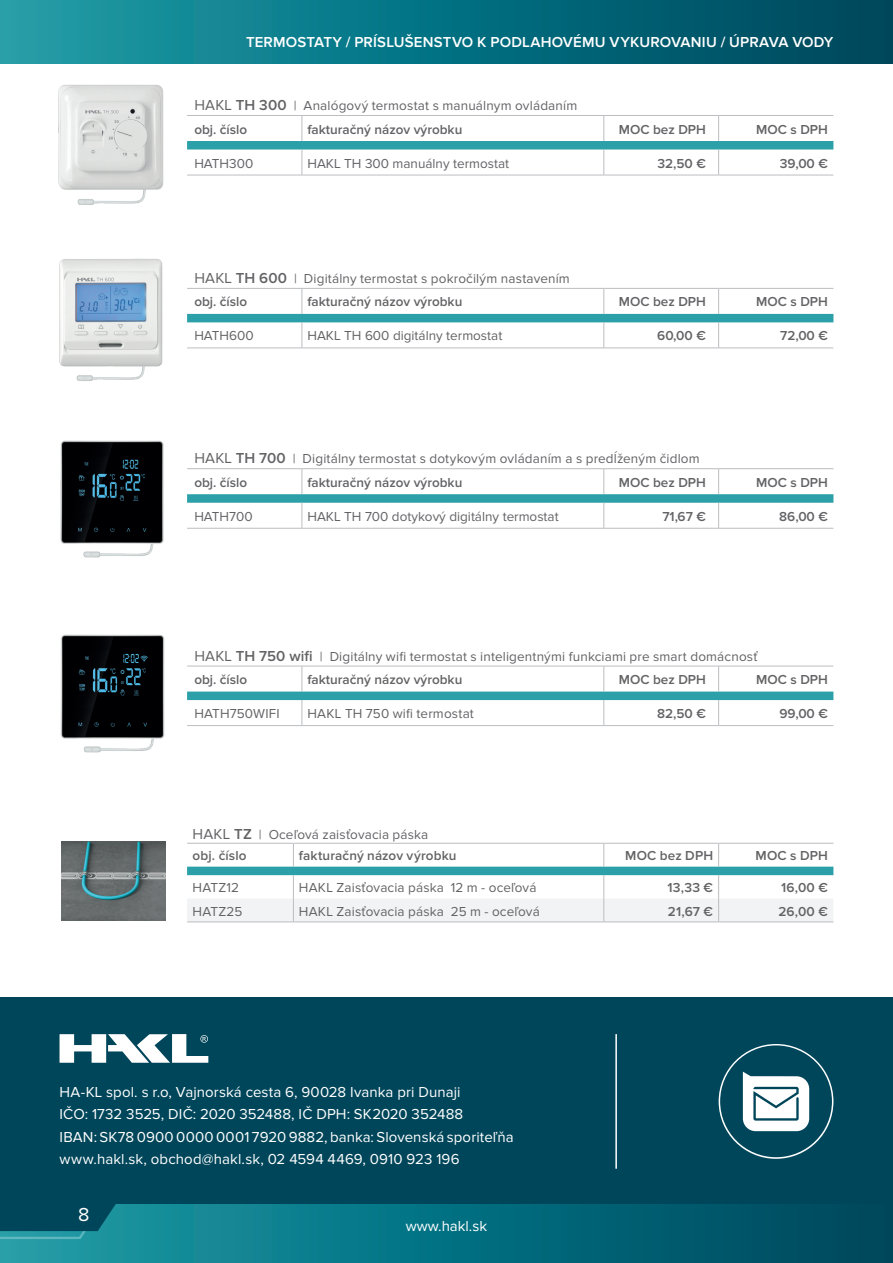
<style>
.page{position:relative;width:893px;height:1263px;background:#fff}
.page>*{position:absolute;margin:0;border:0;box-sizing:border-box;transform-origin:0 0}
.t1{font:19.5px "Proxima Nova";color:#fff}
.t2{font:15px "Proxima Nova";letter-spacing:.005em;color:#fff}
.t3{font:600 15px "Proxima Nova";letter-spacing:.01em;color:#fff}
.t4{font:13.5px "Proxima Nova";letter-spacing:.01em;color:#636366}
.t5{font:600 13.5px "Proxima Nova";color:#636366}
.s1{font-size:15px}
.s2{font-weight:600;font-size:15px}
</style>
<div class="page">
<div style="left:0;top:1199px;width:893px;height:64px;background:linear-gradient(to right,#1d9ea8,#00455b)"></div>
<svg style="left:0;top:1203px;width:893px;height:37px;background:#06697a"></svg>
<div style="left:0;top:0;width:893px;height:64px;background:linear-gradient(to right,#1d9ea8,#00455b)"></div>
<div style="left:0;top:997px;width:893px;height:206px;background:#00465a"></div>
<svg style="left:60px;top:1034px;width:148px;height:29px"></svg>
<hr style="left:615px;top:1034px;width:2px;height:135px;background:#fff">
<svg style="left:719px;top:1044px;width:114px;height:115px"></svg>
<img style="left:61px;top:842px;width:104px;height:79px">
<svg style="left:187px;top:843px;width:646px;height:79px"></svg>
<hr style="left:187px;top:468px;width:115px;height:1px;background:#bcbdc0">
<hr style="left:302px;top:468px;width:302px;height:1px;background:#bcbdc0">
<hr style="left:604px;top:468px;width:115px;height:1px;background:#bcbdc0">
<hr style="left:719px;top:468px;width:114px;height:1px;background:#bcbdc0">
<svg style="left:187px;top:469px;width:646px;height:59px"></svg>
<hr style="left:187px;top:528px;width:115px;height:1px;background:#bcbdc0">
<hr style="left:302px;top:528px;width:302px;height:1px;background:#bcbdc0">
<hr style="left:604px;top:528px;width:115px;height:1px;background:#bcbdc0">
<hr style="left:719px;top:528px;width:114px;height:1px;background:#bcbdc0">
<hr style="left:187px;top:725px;width:115px;height:1px;background:#bcbdc0">
<hr style="left:302px;top:725px;width:302px;height:1px;background:#bcbdc0">
<hr style="left:604px;top:725px;width:115px;height:1px;background:#bcbdc0">
<hr style="left:719px;top:725px;width:114px;height:1px;background:#bcbdc0">
<svg style="left:187px;top:666px;width:646px;height:59px"></svg>
<hr style="left:187px;top:115px;width:115px;height:1px;background:#bcbdc0">
<hr style="left:302px;top:115px;width:302px;height:1px;background:#bcbdc0">
<hr style="left:604px;top:115px;width:115px;height:1px;background:#bcbdc0">
<hr style="left:719px;top:115px;width:114px;height:1px;background:#bcbdc0">
<hr style="left:187px;top:175px;width:115px;height:1px;background:#bcbdc0">
<hr style="left:302px;top:175px;width:302px;height:1px;background:#bcbdc0">
<hr style="left:604px;top:175px;width:115px;height:1px;background:#bcbdc0">
<hr style="left:719px;top:175px;width:114px;height:1px;background:#bcbdc0">
<svg style="left:187px;top:116px;width:646px;height:59px"></svg>
<hr style="left:187px;top:288px;width:115px;height:1px;background:#bcbdc0">
<hr style="left:302px;top:288px;width:302px;height:1px;background:#bcbdc0">
<hr style="left:604px;top:288px;width:115px;height:1px;background:#bcbdc0">
<hr style="left:719px;top:288px;width:114px;height:1px;background:#bcbdc0">
<hr style="left:187px;top:348px;width:115px;height:1px;background:#bcbdc0">
<hr style="left:302px;top:348px;width:302px;height:1px;background:#bcbdc0">
<hr style="left:604px;top:348px;width:115px;height:1px;background:#bcbdc0">
<hr style="left:719px;top:348px;width:114px;height:1px;background:#bcbdc0">
<svg style="left:187px;top:289px;width:646px;height:59px"></svg>
<img style="left:76px;top:371px;width:68px;height:10px">
<img style="left:59px;top:258px;width:104px;height:113px">
<svg style="left:77px;top:278px;width:37px;height:3px"></svg>
<img style="left:77px;top:195px;width:68px;height:10px">
<img style="left:58px;top:84px;width:106px;height:111px">
<svg style="left:85px;top:110px;width:34px;height:3px"></svg>
<img style="left:60px;top:440px;width:104px;height:118px">
<img style="left:60px;top:634px;width:105px;height:119px">
<p class="t3" style="left:246px;top:33px;width:589px">TERMOSTATY / PRÍSLUŠENSTVO K PODLAHOVÉMU VYKUROVANIU / ÚPRAVA VODY</p>
<p class="t4" style="left:194px;top:99px;width:384px"><span class="s1">HAKL</span> <span class="s2">TH 300</span> | Analógový termostat s manuálnym ovládaním</p>
<p class="t5" style="left:194px;top:121px;width:54px">obj. číslo</p>
<p class="t5" style="left:307px;top:121px;width:156px">fakturačný názov výrobku</p>
<p class="t5" style="left:619px;top:121px;width:89px">MOC bez DPH</p>
<p class="t5" style="left:756px;top:121px;width:73px">MOC s DPH</p>
<p class="t4" style="left:194px;top:157px;width:60px">HATH300</p>
<p class="t4" style="left:307px;top:157px;width:203px">HAKL TH 300 manuálny termostat</p>
<p class="t5" style="left:657px;top:155px;width:50px">32,50 €</p>
<p class="t5" style="left:780px;top:155px;width:50px">39,00 €</p>
<p class="t4" style="left:194px;top:272px;width:377px"><span class="s1">HAKL</span> <span class="s2">TH 600</span> | Digitálny termostat s pokročilým nastavením</p>
<p class="t5" style="left:194px;top:294px;width:54px">obj. číslo</p>
<p class="t5" style="left:307px;top:294px;width:156px">fakturačný názov výrobku</p>
<p class="t5" style="left:619px;top:294px;width:89px">MOC bez DPH</p>
<p class="t5" style="left:756px;top:294px;width:73px">MOC s DPH</p>
<p class="t4" style="left:194px;top:330px;width:61px">HATH600</p>
<p class="t4" style="left:307px;top:330px;width:196px">HAKL TH 600 digitálny termostat</p>
<p class="t5" style="left:657px;top:328px;width:50px">60,00 €</p>
<p class="t5" style="left:780px;top:328px;width:49px">72,00 €</p>
<p class="t4" style="left:194px;top:452px;width:507px"><span class="s1">HAKL</span> <span class="s2">TH 700</span> | Digitálny termostat s dotykovým ovládaním a s predĺženým čidlom</p>
<p class="t5" style="left:194px;top:474px;width:54px">obj. číslo</p>
<p class="t5" style="left:307px;top:474px;width:156px">fakturačný názov výrobku</p>
<p class="t5" style="left:619px;top:474px;width:89px">MOC bez DPH</p>
<p class="t5" style="left:756px;top:474px;width:73px">MOC s DPH</p>
<p class="t4" style="left:194px;top:510px;width:60px">HATH700</p>
<p class="t4" style="left:307px;top:510px;width:253px">HAKL TH 700 dotykový digitálny termostat</p>
<p class="t5" style="left:662px;top:509px;width:45px">71,67 €</p>
<p class="t5" style="left:779px;top:509px;width:50px">86,00 €</p>
<p class="t4" style="left:194px;top:650px;width:565px"><span class="s1">HAKL</span> <span class="s2">TH 750 wifi</span> | Digitálny wifi termostat s inteligentnými funkciami pre smart domácnosť</p>
<p class="t5" style="left:194px;top:672px;width:54px">obj. číslo</p>
<p class="t5" style="left:307px;top:672px;width:156px">fakturačný názov výrobku</p>
<p class="t5" style="left:619px;top:672px;width:89px">MOC bez DPH</p>
<p class="t5" style="left:756px;top:672px;width:73px">MOC s DPH</p>
<p class="t4" style="left:194px;top:707px;width:87px">HATH750WIFI</p>
<p class="t4" style="left:307px;top:707px;width:168px">HAKL TH 750 wifi termostat</p>
<p class="t5" style="left:657px;top:706px;width:50px">82,50 €</p>
<p class="t5" style="left:779px;top:706px;width:50px">99,00 €</p>
<p class="t4" style="left:193px;top:828px;width:237px"><span class="s1">HAKL</span> <span class="s2">TZ</span> | Oceľová zaisťovacia páska</p>
<p class="t5" style="left:193px;top:848px;width:55px">obj. číslo</p>
<p class="t5" style="left:299px;top:848px;width:159px">fakturačný názov výrobku</p>
<p class="t5" style="left:625px;top:848px;width:89px">MOC bez DPH</p>
<p class="t5" style="left:755px;top:848px;width:74px">MOC s DPH</p>
<p class="t4" style="left:193px;top:881px;width:48px">HATZ12</p>
<p class="t4" style="left:299px;top:881px;width:239px">HAKL Zaisťovacia páska 12 m - oceľová</p>
<p class="t5" style="left:667px;top:880px;width:47px">13,33 €</p>
<p class="t5" style="left:781px;top:880px;width:48px">16,00 €</p>
<p class="t4" style="left:193px;top:905px;width:51px">HATZ25</p>
<p class="t4" style="left:299px;top:905px;width:242px">HAKL Zaisťovacia páska 25 m - oceľová</p>
<p class="t5" style="left:668px;top:903px;width:47px">21,67 €</p>
<p class="t5" style="left:778px;top:903px;width:51px">26,00 €</p>
<p class="t2" style="left:60px;top:1085px;width:403px">HA-KL spol. s r.o, Vajnorská cesta 6, 90028 Ivanka pri Dunaji</p>
<p class="t2" style="left:60px;top:1107px;width:405px">IČO: 1732 3525, DIČ: 2020 352488, IČ DPH: SK2020 352488</p>
<p class="t2" style="left:60px;top:1130px;width:456px">IBAN: SK78 0900 0000 0001 7920 9882, banka: Slovenská sporiteľňa</p>
<p class="t2" style="left:60px;top:1152px;width:402px">www.hakl.sk, obchod@hakl.sk, 02 4594 4469, 0910 923 196</p>
<h1 class="t1" style="left:78px;top:1206px;width:13px">8</h1>
<p class="t2" style="left:406px;top:1219px;width:83px">www.hakl.sk</p>
</div>
